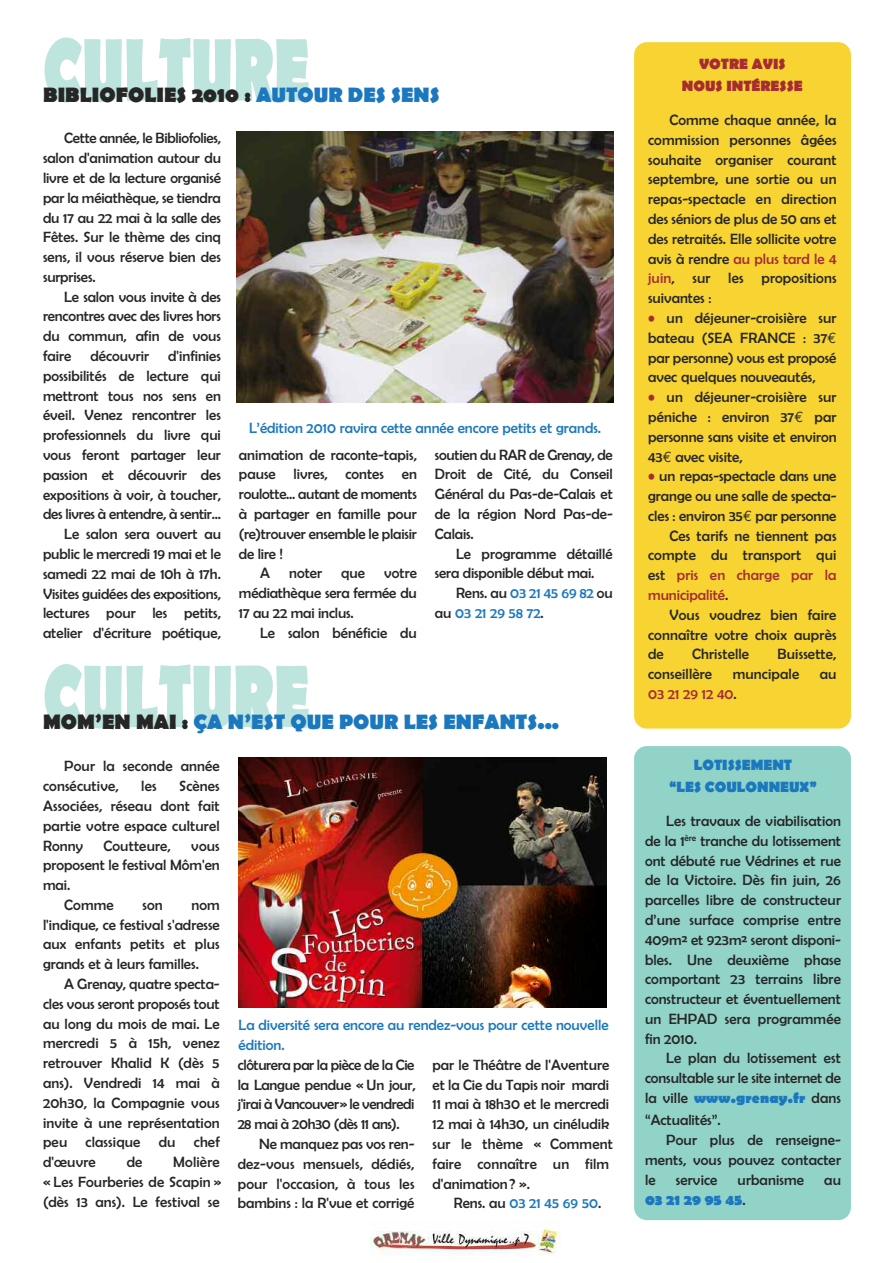
<style>
.page{position:relative;width:893px;height:1263px;background:#fff}
.page>*{position:absolute;margin:0;border:0;box-sizing:border-box;transform-origin:0 0}
.t1{font:700 21px "Berlin Sans FB";color:#1c78be}
.t2{font:700 21px "Berlin Sans FB";color:#272627}
.t3{font:15px/19.8px "Berlin Sans FB";color:#272627;text-align:justify}
.t4{font:15px/19.8px "Berlin Sans FB";color:#1c78be}
.t5{font:15px "Berlin Sans FB";color:#a62c32}
.t6{font:700 15px/22.4px "Berlin Sans FB";color:#1c78be;text-align:center}
.t7{font:700 15px/22.4px "Berlin Sans FB";color:#a62c32;text-align:center}
.s1{color:#1c78be}
.s2{color:#272627}
.s3{color:#a62c32}
.s4{font-family:"Euro Mono"}
.s5{font-weight:700;color:#1c78be}
.s6{font-weight:400;color:#272627}
</style>
<div class="page">
<img style="left:370px;top:1220px;width:190px;height:35px">
<svg style="left:45px;top:664px;width:229px;height:65px"></svg>
<svg style="left:45px;top:37px;width:229px;height:65px"></svg>
<img style="left:239px;top:758px;width:367px;height:250px">
<div style="left:634px;top:42px;width:217px;height:687px;background:#f7d432;border-radius:13px"></div>
<div style="left:634px;top:746px;width:217px;height:474px;background:#91d3c7;border-radius:13px"></div>
<img style="left:237px;top:131px;width:376px;height:272px">
<h1 class="t2" style="left:43px;top:82px;width:398px">BIBLIOFOLIES 2010 : <span class="s1">AUTOUR DES SENS</span></h1>
<p class="t3" style="left:43px;top:128px;width:179px;text-indent:21px">Cette année, le Bibliofolies, salon d'animation autour du livre et de la lecture organisé par la méiathèque, se tiendra du 17 au 22 mai à la salle des Fêtes. Sur le thème des cinq sens, il vous réserve bien des surprises.</p>
<p class="t3" style="left:43px;top:287px;width:179px;text-indent:21px">Le salon vous invite à des rencontres avec des livres hors du commun, afin de vous faire</p>
<p class="t3" style="left:43px;top:346px;width:179px;text-align:right">d'infinies<br>possibilités de lecture qui mettront tous nos sens en éveil. Venez rencontrer les professionnels du livre qui vous feront partager leur passion et découvrir des expositions à voir, à toucher, des livres à entendre, à sentir...<br>Le salon sera ouvert au public le mercredi 19 mai et le samedi 22 mai de 10h à 17h.<br>Visites guidées des expositions, lectures pour les petits, atelier d'écriture poétique,</p>
<p class="t3" style="left:91px;top:346px;width:60px">découvrir</p>
<p class="t4" style="left:249px;top:418px;width:353px">L’édition 2010 ravira cette année encore petits et grands.</p>
<p class="t3" style="left:239px;top:444px;width:179px">animation de raconte-tapis,</p>
<p class="t3" style="left:239px;top:464px;width:179px">pause livres, contes en</p>
<p class="t3" style="left:239px;top:484px;width:179px">roulotte... autant de moments</p>
<p class="t3" style="left:239px;top:504px;width:179px">à partager en famille pour</p>
<p class="t3" style="left:239px;top:524px;width:179px">(re)trouver ensemble le plaisir</p>
<p class="t3" style="left:239px;top:543px;width:46px">de lire !</p>
<p class="t3" style="left:260px;top:563px;width:11px">A</p>
<p class="t3" style="left:289px;top:563px;width:34px">noter</p>
<p class="t3" style="left:341px;top:563px;width:25px">que</p>
<p class="t3" style="left:239px;top:563px;width:179px;text-indent:145px">votre médiathèque sera fermée du 17 au 22 mai inclus.</p>
<p class="t3" style="left:260px;top:623px;width:158px">Le salon bénéficie du</p>
<p class="t3" style="left:435px;top:444px;width:179px">soutien du RAR de Grenay, de Droit de Cité, du Conseil Général du Pas-de-Calais et de la région Nord Pas-de-Calais.</p>
<p class="t3" style="left:435px;top:543px;width:179px;text-indent:21px">Le programme détaillé sera disponible début mai.</p>
<p class="t4" style="left:435px;top:583px;width:179px;text-indent:21px"><span class="s2">Rens. au</span> 03 21 45 69 82 <span class="s2">ou au</span> 03 21 29 58 72<span class="s2">.</span></p>
<h1 class="t1" style="left:43px;top:710px;width:518px"><span class="s2">MOM’EN MAI :</span> ÇA N’EST QUE POUR LES ENFANTS...</h1>
<p class="t3" style="left:43px;top:756px;width:178px;text-indent:21px">Pour la seconde année consécutive,</p>
<p class="t3" style="left:43px;top:776px;width:178px;text-indent:136px">Scènes Associées, réseau dont fait partie votre espace culturel Ronny</p>
<p class="t3" style="left:141px;top:776px;width:17px">les</p>
<p class="t3" style="left:103px;top:835px;width:69px">Coutteure,</p>
<p class="t3" style="left:191px;top:835px;width:30px">vous</p>
<p class="t3" style="left:43px;top:855px;width:178px">proposent le festival Môm'en</p>
<p class="t3" style="left:43px;top:875px;width:29px">mai.</p>
<p class="t3" style="left:64px;top:895px;width:51px">Comme</p>
<p class="t3" style="left:142px;top:895px;width:22px">son</p>
<p class="t3" style="left:43px;top:895px;width:178px;text-indent:148px">nom l'indique, ce festival s'adresse aux enfants petits et plus grands et à leurs familles.</p>
<p class="t3" style="left:43px;top:974px;width:178px;text-indent:21px">A Grenay, quatre specta&shy;cles vous seront proposés tout au long du mois de mai. Le mercredi 5 à 15h, venez retrouver Khalid K (dès 5 ans). Vendredi 14 mai à 20h30, la Compagnie vous invite à une représentation peu classique du chef d'œuvre</p>
<p class="t3" style="left:43px;top:1152px;width:180px;text-indent:130px">Molière « Les Fourberies de Scapin » (dès 13 ans). Le festival se</p>
<p class="t3" style="left:127px;top:1152px;width:17px">de</p>
<p class="t4" style="left:239px;top:1015px;width:371px">La diversité sera encore au rendez-vous pour cette nouvelle édition.</p>
<p class="t3" style="left:238px;top:1055px;width:179px">clôturera par la pièce de la Cie la Langue pendue « Un jour, j'irai à Vancouver» le vendredi 28 mai à 20h30 (dès 11 ans).</p>
<p class="t3" style="left:238px;top:1134px;width:178px;text-indent:21px">Ne manquez pas vos ren&shy;dez-vous mensuels, dédiés, pour l'occasion, à tous les bambins : la R'vue et corrigé</p>
<p class="t3" style="left:432px;top:1055px;width:182px;text-align:left">par le Théâtre de l'Aventure et la Cie du Tapis noir mardi<br>11 mai à 18h30 et le mercredi<br>12 mai à 14h30, un cinéludik sur le thème « Comment faire connaître un film d'animation? ».</p>
<p class="t4" style="left:454px;top:1193px;width:149px"><span class="s2">Rens. au</span> 03 21 45 69 50<span class="s2">.</span></p>
<p class="t7" style="left:682px;top:53px;width:122px">VOTRE AVIS<br>NOUS INTÉRESSE</p>
<p class="t3" style="left:648px;top:110px;width:190px;text-indent:21px">Comme chaque année, la commission personnes âgées souhaite organiser courant septembre, une sortie ou un repas-spectacle en direction des séniors de plus de 50 ans et des retraités. Elle sollicite votre avis à rendre <span class="s3">au plus tard le 4 juin</span>, sur les propositions suivantes :</p>
<p class="t3" style="left:648px;top:308px;width:190px"><span class="s3">•</span> un déjeuner-croisière sur bateau (SEA FRANCE : 37<span class="s4">€ </span>par personne) vous est proposé avec quelques nouveautés,</p>
<p class="t3" style="left:648px;top:387px;width:190px"><span class="s3">•</span> un déjeuner-croisière sur péniche : environ 37<span class="s4">€</span> par personne sans visite et environ 43<span class="s4">€</span> avec visite,</p>
<p class="t3" style="left:648px;top:466px;width:190px"><span class="s3">•</span> un repas-spectacle dans une</p>
<p class="t3" style="left:648px;top:486px;width:190px">grange ou une salle de specta-</p>
<p class="t3" style="left:648px;top:506px;width:190px">cles : environ 35<span class="s4">€</span> par personne</p>
<p class="t3" style="left:669px;top:526px;width:169px">Ces tarifs ne tiennent pas</p>
<p class="t3" style="left:648px;top:545px;width:190px">compte du transport qui</p>
<p class="t5" style="left:648px;top:566px;width:190px"><span class="s2">est</span> pris en charge par la</p>
<p class="t5" style="left:648px;top:586px;width:82px">municipalité<span class="s2">.</span></p>
<p class="t3" style="left:669px;top:605px;width:169px">Vous voudrez bien faire</p>
<p class="t3" style="left:648px;top:624px;width:190px">connaître votre choix auprès</p>
<p class="t3" style="left:648px;top:644px;width:17px">de</p>
<p class="t3" style="left:692px;top:644px;width:59px">Christelle</p>
<p class="t3" style="left:777px;top:644px;width:60px">Buissette,</p>
<p class="t3" style="left:648px;top:664px;width:66px">conseillère</p>
<p class="t3" style="left:733px;top:664px;width:68px">muncipale</p>
<p class="t3" style="left:820px;top:664px;width:18px">au</p>
<p class="t5" style="left:648px;top:685px;width:90px">03 21 29 12 40<span class="s2">.</span></p>
<p class="t6" style="left:669px;top:753px;width:149px">LOTISSEMENT<br>“LES COULONNEUX”</p>
<p class="t3" style="left:645px;top:811px;width:197px;text-indent:21px">Les travaux de viabilisation de la 1<sup>ère</sup> tranche du lotissement ont débuté rue Védrines et rue de la Victoire. Dès fin juin, 26 parcelles libre de constructeur d’une surface comprise entre 409m² et 923m² seront disponi&shy;bles. Une deuxième phase comportant 23 terrains libre constructeur et éventuellement un EHPAD sera programmée fin 2010.</p>
<p class="t3" style="left:645px;top:1048px;width:197px;text-indent:21px">Le plan du lotissement est consultable sur le site internet de la ville <span class="s5">www.grenay.fr</span> dans</p>
<p class="t3" style="left:645px;top:1110px;width:77px">“Actualités”.</p>
<p class="t3" style="left:666px;top:1130px;width:176px">Pour plus de renseigne-</p>
<p class="t3" style="left:645px;top:1150px;width:197px">ments, vous pouvez contacter</p>
<p class="t3" style="left:645px;top:1169px;width:12px">le</p>
<p class="t3" style="left:676px;top:1169px;width:43px">service</p>
<p class="t3" style="left:738px;top:1169px;width:68px">urbanisme</p>
<p class="t3" style="left:824px;top:1169px;width:18px">au</p>
<p class="t6" style="left:645px;top:1188px;width:102px">03 21 29 95 45<span class="s6">.</span></p>
</div>
